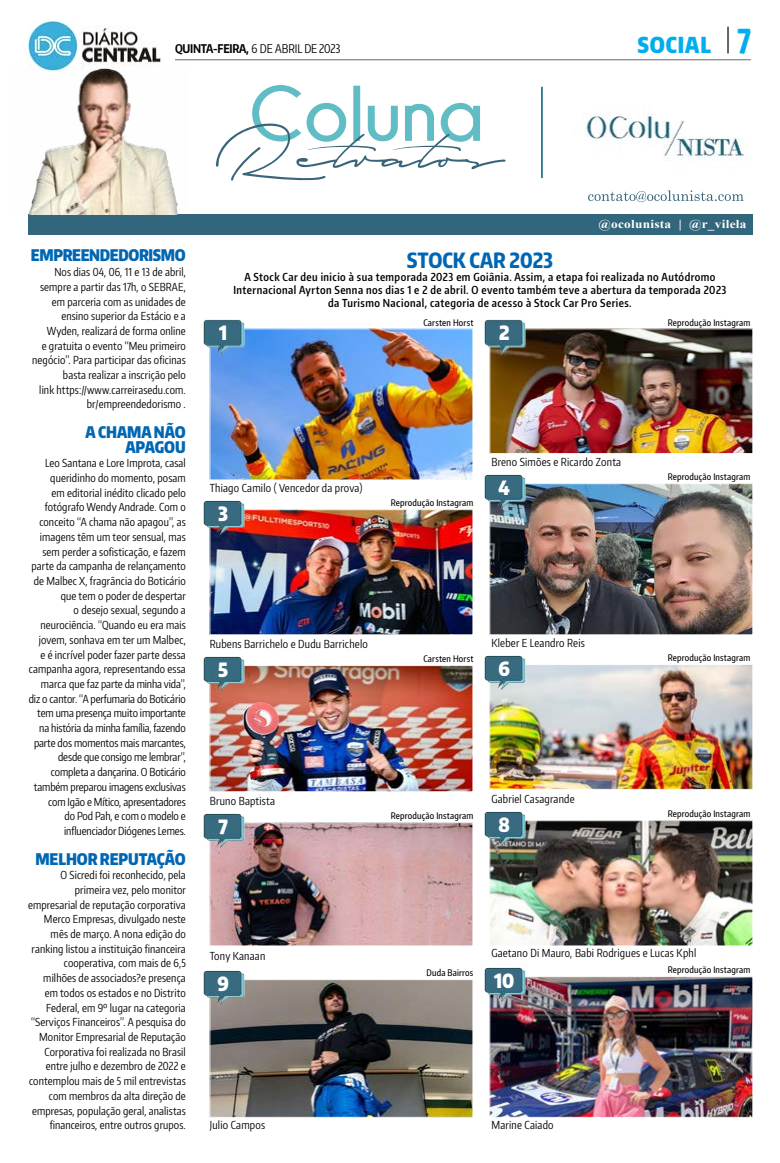
<style>
.page{position:relative;width:780px;height:1163px;background:#fff}
.page>*{position:absolute;margin:0;border:0;box-sizing:border-box;transform-origin:0 0}
.t1{font:900 22px "Encode Sans Compressed";letter-spacing:.04em;color:#00aeef}
.t2{font:800 21px "Encode Sans Compressed";color:#0066b3}
.t3{font:900 19.7px "Encode Sans Narrow";color:#fff;scale:.87 1}
.t4{font:900 16px/14.7px "Encode Sans Compressed";letter-spacing:-.015em;color:#0066b3;text-align:right}
.t5{font:12px "Encode Sans Compressed";color:#000}
.t6{font:700 12px "Times New Roman";letter-spacing:.02em;color:#fff;scale:1.11 1}
.t7{font:11px/14.7px "Encode Sans Compressed";letter-spacing:.015em;color:#000;text-align:right}
.t8{font:600 11px/13px "Encode Sans Compressed";letter-spacing:.04em;color:#000;text-align:center}
.t9{font:500 9px "Encode Sans Compressed";letter-spacing:.02em;color:#000}
.s1{font-weight:700}
.s2{font-weight:800;font-size:33px}
</style>
<div class="page">
<img style="left:27px;top:19px;width:134px;height:48px">
<hr style="left:175px;top:59px;width:575px;height:1px;background:#000">
<hr style="left:727px;top:27px;width:2px;height:26px;background:#000">
<img style="left:215px;top:85px;width:532px;height:126px">
<img style="left:541px;top:87px;width:2px;height:91px">
<div style="left:28px;top:214px;width:725px;height:20px;background:#31667c"></div>
<img style="left:28px;top:67px;width:150px;height:147px">
<img style="left:211px;top:330px;width:260px;height:148px">
<div style="left:209px;top:328px;width:264px;height:152px;border:1px solid #fff"></div>
<img style="left:211px;top:511px;width:260px;height:122px">
<div style="left:209px;top:509px;width:264px;height:126px;border:1px solid #fff"></div>
<img style="left:211px;top:667px;width:260px;height:123px">
<div style="left:209px;top:665px;width:264px;height:127px;border:1px solid #fff"></div>
<img style="left:211px;top:824px;width:260px;height:120px">
<div style="left:209px;top:822px;width:264px;height:124px;border:1px solid #fff"></div>
<img style="left:211px;top:981px;width:260px;height:134px">
<div style="left:209px;top:979px;width:264px;height:138px;border:1px solid #fff"></div>
<img style="left:491px;top:330px;width:260px;height:122px">
<div style="left:489px;top:328px;width:264px;height:126px;border:1px solid #fff"></div>
<img style="left:491px;top:485px;width:260px;height:148px">
<div style="left:489px;top:483px;width:264px;height:152px;border:1px solid #fff"></div>
<img style="left:491px;top:666px;width:260px;height:121px">
<div style="left:489px;top:664px;width:264px;height:125px;border:1px solid #fff"></div>
<img style="left:491px;top:822px;width:260px;height:122px">
<div style="left:489px;top:820px;width:264px;height:126px;border:1px solid #fff"></div>
<img style="left:491px;top:978px;width:260px;height:137px">
<div style="left:489px;top:976px;width:264px;height:141px;border:1px solid #fff"></div>
<img style="left:203px;top:319px;width:43px;height:38px">
<img style="left:203px;top:500px;width:43px;height:38px">
<img style="left:203px;top:656px;width:43px;height:38px">
<img style="left:203px;top:813px;width:43px;height:38px">
<img style="left:203px;top:970px;width:43px;height:38px">
<img style="left:484px;top:319px;width:43px;height:38px">
<img style="left:484px;top:474px;width:43px;height:38px">
<img style="left:484px;top:655px;width:43px;height:38px">
<img style="left:484px;top:811px;width:43px;height:38px">
<img style="left:484px;top:967px;width:43px;height:38px">
<p class="t5" style="left:175px;top:40px;width:167px"><span class="s1">QUINTA-FEIRA,</span> 6 de abril DE 2023</p>
<p class="t1" style="left:637px;top:30px;width:115px">SOCIAL <span class="s2">7</span></p>
<p class="t6" style="left:598px;top:215px;width:135px">@ocolunista | @r_vilela</p>
<p class="t4" style="left:31px;top:247px;width:156px">EMPREENDEDORISMO</p>
<p class="t7" style="left:32px;top:264px;width:155px">Nos dias 04, 06, 11 e 13 de abril, sempre a partir das 17h, o SEBRAE, em parceria com as unidades de ensino superior da Estácio e a<br>Wyden, realizará de forma online<br>e gratuita o evento “Meu primeiro negócio”. Para participar das oficinas basta realizar a inscrição pelo<br>link https://www.carreirasedu.com. br/empreendedorismo .</p>
<p class="t4" style="left:86px;top:424px;width:102px">A CHAMA NÃO<br>APAGOU</p>
<p class="t7" style="left:29px;top:455px;width:159px">Leo Santana e Lore Improta, casal queridinho do momento, posam<br>em editorial inédito clicado pelo fotógrafo Wendy Andrade. Com o conceito “A chama não apagou”, as imagens têm um teor sensual, mas sem perder a sofisticação, e fazem parte da campanha de relançamento de Malbec X, fragrância do Boticário que tem o poder de despertar<br>o desejo sexual, segundo a neurociência. “Quando eu era mais jovem, sonhava em ter um Malbec,<br>e é incrível poder fazer parte dessa campanha agora, representando essa marca que faz parte da minha vida”, diz o cantor. “A perfumaria do Boticário tem uma presença muito importante na história da minha família, fazendo parte dos momentos mais marcantes, desde que consigo me lembrar”, completa a dançarina. O Boticário também preparou imagens exclusivas com Igão e Mítico, apresentadores<br>do Pod Pah, e com o modelo e influenciador Diógenes Lemes.</p>
<p class="t4" style="left:35px;top:850px;width:152px">MELHORREPUTAÇÃO</p>
<p class="t7" style="left:28px;top:867px;width:159px">O Sicredi foi reconhecido, pela primeira vez, pelo monitor empresarial de reputação corporativa Merco Empresas, divulgado neste mês de março. A nona edição do ranking listou a instituição financeira cooperativa, com mais de 6,5<br>milhões de associados?e presença em todos os estados e no Distrito Federal, em 9º lugar na categoria “Serviços Financeiros”. A pesquisa do Monitor Empresarial de Reputação Corporativa foi realizada no Brasil entre julho e dezembro de 2022 e contemplou mais de 5 mil entrevistas com membros da alta direção de empresas, população geral, analistas financeiros, entre outros grupos.</p>
<p class="t3" style="left:219px;top:319px;width:11px">1</p>
<p class="t2" style="left:407px;top:246px;width:148px">STOCK CAR 2023</p>
<p class="t8" style="left:233px;top:270px;width:494px">A Stock Car deu inicio à sua temporada 2023 em Goiânia. Assim, a etapa foi realizada no Autódromo<br>Internacional Ayrton Senna nos dias 1 e 2 de abril. O evento também teve a abertura da temporada 2023 da Turismo Nacional, categoria de acesso à Stock Car Pro Series.</p>
<p class="t9" style="left:423px;top:316px;width:52px">Carsten Horst</p>
<p class="t3" style="left:499px;top:319px;width:14px">2</p>
<p class="t9" style="left:667px;top:316px;width:84px">Reprodução Instagram</p>
<p class="t7" style="left:491px;top:454px;width:131px">Breno Simões e Ricardo Zonta</p>
<p class="t7" style="left:210px;top:480px;width:154px">Thiago Camilo ( Vencedor da prova)</p>
<p class="t3" style="left:498px;top:474px;width:15px">4</p>
<p class="t9" style="left:667px;top:471px;width:84px">Reprodução Instagram</p>
<p class="t3" style="left:218px;top:500px;width:13px">3</p>
<p class="t9" style="left:391px;top:497px;width:84px">Reprodução Instagram</p>
<p class="t7" style="left:210px;top:635px;width:159px">Rubens Barrichelo e Dudu Barrichelo</p>
<p class="t7" style="left:491px;top:634px;width:95px">Kleber E Leandro Reis</p>
<p class="t3" style="left:218px;top:656px;width:13px">5</p>
<p class="t9" style="left:423px;top:653px;width:52px">Carsten Horst</p>
<p class="t3" style="left:498px;top:655px;width:15px">6</p>
<p class="t9" style="left:667px;top:652px;width:84px">Reprodução Instagram</p>
<p class="t7" style="left:210px;top:793px;width:67px">Bruno Baptista</p>
<p class="t7" style="left:491px;top:791px;width:85px">Gabriel Casagrande</p>
<p class="t3" style="left:218px;top:813px;width:12px">7</p>
<p class="t9" style="left:391px;top:810px;width:84px">Reprodução Instagram</p>
<p class="t3" style="left:498px;top:811px;width:15px">8</p>
<p class="t9" style="left:667px;top:808px;width:84px">Reprodução Instagram</p>
<p class="t7" style="left:210px;top:947px;width:57px">Tony Kanaan</p>
<p class="t7" style="left:491px;top:944px;width:206px">Gaetano Di Mauro, Babi Rodrigues e Lucas Kphl</p>
<p class="t3" style="left:217px;top:970px;width:15px">9</p>
<p class="t9" style="left:426px;top:966px;width:48px">Duda Bairros</p>
<p class="t3" style="left:494px;top:967px;width:25px">10</p>
<p class="t9" style="left:667px;top:963px;width:84px">Reprodução Instagram</p>
<p class="t7" style="left:210px;top:1117px;width:57px">Julio Campos</p>
<p class="t7" style="left:491px;top:1117px;width:64px">Marine Caiado</p>
</div>
